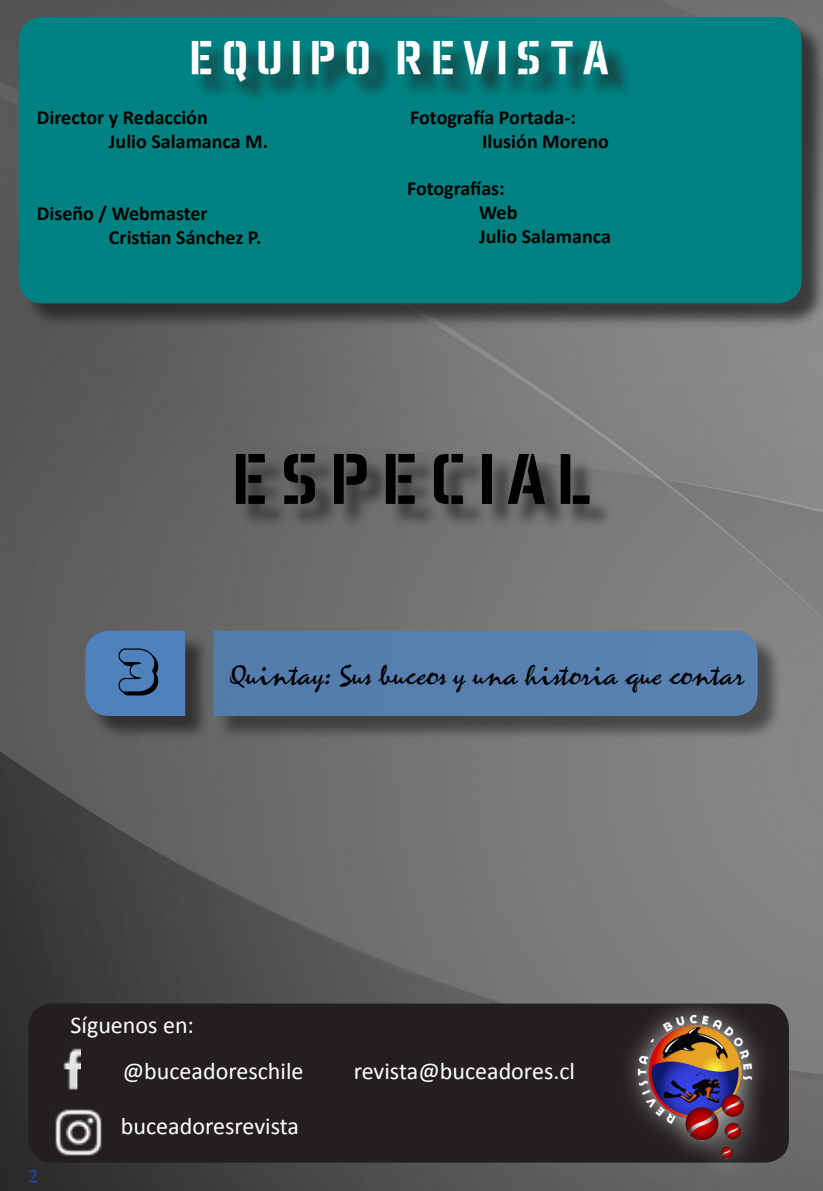
<style>
.page{position:relative;width:823px;height:1191px;background:#fff}
.page>*{position:absolute;margin:0;border:0;box-sizing:border-box;transform-origin:0 0}
.t1{font:700 72px "Aero Matics Stencil";letter-spacing:.2em;color:#000}
.t2{font:60px "Corpulent Caps Shadow BRK";color:#000}
.t3{font:700 48px "Aero Matics Stencil";letter-spacing:.2em;color:#fff}
.t4{font:26px "Borealis";color:#000}
.t5{font:24px "Calibri";color:#fff}
.t6{font:700 20px "Calibri";color:#000}
.t7{font:700 20px "Times New Roman";color:#253f8e}
</style>
<div class="page">
<img style="left:0;top:0;width:822px;height:1191px">
<div style="left:28px;top:1003px;width:760px;height:159px;background:#231f20;border-radius:24px"></div>
<img style="left:55px;top:1109px;width:47px;height:47px">
<img style="left:63px;top:1048px;width:17px;height:42px">
<div style="left:613px;top:990px;width:162px;height:191px;background:#fff;opacity:.75"></div>
<img style="left:630px;top:985px;width:129px;height:173px">
<div style="left:22px;top:20px;width:800px;height:308px;background:#231f20;opacity:.75"></div>
<div style="left:19px;top:17px;width:782px;height:286px;background:#008181;border-radius:24px"></div>
<div style="left:195px;top:44px;width:437px;height:61px;background:#231f20;opacity:.75"></div>
<div style="left:216px;top:633px;width:565px;height:108px;background:#231f20;opacity:.75"></div>
<div style="left:213px;top:630px;width:544px;height:86px;background:#577faf"></div>
<div style="left:88px;top:634px;width:122px;height:107px;background:#231f20;opacity:.75"></div>
<div style="left:85px;top:630px;width:100px;height:86px;background:#4f81bd"></div>
<div style="left:239px;top:457px;width:375px;height:71px;background:#231f20;opacity:.75"></div>
<p class="t3" style="left:190px;top:30px;width:418px">EQUIPO REVISTA</p>
<p class="t6" style="left:37px;top:104px;width:172px">Director y Redacción</p>
<p class="t6" style="left:109px;top:128px;width:160px">Julio Salamanca M.</p>
<p class="t6" style="left:37px;top:200px;width:172px">Diseño / Webmaster</p>
<p class="t6" style="left:109px;top:224px;width:154px">Cristian Sánchez P.</p>
<p class="t6" style="left:410px;top:104px;width:167px">Fotografía Portada-:</p>
<p class="t6" style="left:482px;top:128px;width:128px">Ilusión Moreno</p>
<p class="t6" style="left:407px;top:174px;width:99px">Fotografías:</p>
<p class="t6" style="left:479px;top:198px;width:40px">Web</p>
<p class="t6" style="left:479px;top:222px;width:133px">Julio Salamanca</p>
<p class="t2" style="left:117px;top:641px;width:43px">3</p>
<p class="t1" style="left:233px;top:437px;width:360px">ESPECIAL</p>
<p class="t4" style="left:228px;top:659px;width:517px">Quintay: Sus buceos y una historia que contar</p>
<p class="t5" style="left:70px;top:1008px;width:125px">Síguenos en:</p>
<p class="t7" style="left:28px;top:1162px;width:11px">2</p>
<p class="t5" style="left:123px;top:1054px;width:182px">@buceadoreschile</p>
<p class="t5" style="left:121px;top:1109px;width:180px">buceadoresrevista</p>
<p class="t5" style="left:353px;top:1054px;width:223px">revista@buceadores.cl</p>
</div>
